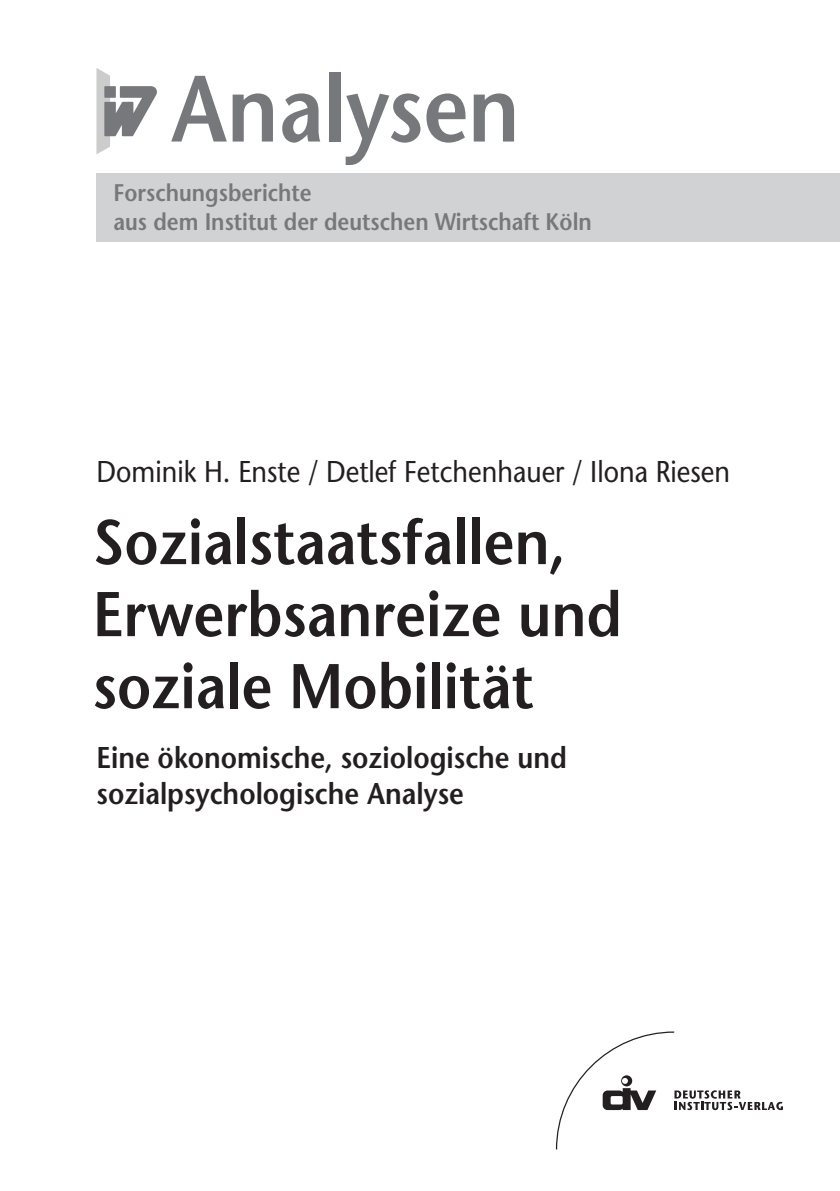
<style>
.page{position:relative;width:840px;height:1191px;background:#fff}
.page>*{position:absolute;margin:0;border:0;box-sizing:border-box;transform-origin:0 0}
.t1{font:600 63px/72px "Stone Sans";color:#231f20;scale:.9 1}
.t2{font:600 30px/36px "Stone Sans";color:#231f20;scale:.9 1}
.t3{font:30px "Stone Sans";color:#231f20;scale:.89 1}
.t4{font:600 24px/29px "Stone Sans";color:#76787b;scale:.9 1}
</style>
<div class="page">
<div style="left:96px;top:174px;width:743px;height:68px;background:#d1d2d4"></div>
<svg style="left:555px;top:1031px;width:227px;height:118px"></svg>
<svg style="left:96px;top:68px;width:61px;height:86px"></svg>
<svg style="left:171px;top:76px;width:102px;height:65px"></svg>
<svg style="left:282px;top:93px;width:38px;height:50px"></svg>
<div style="left:329px;top:73px;width:11px;height:68px;background:#76787b"></div>
<svg style="left:345px;top:93px;width:75px;height:72px"></svg>
<svg style="left:426px;top:93px;width:40px;height:50px"></svg>
<svg style="left:473px;top:93px;width:40px;height:48px"></svg>
<p class="t4" style="left:113px;top:178px;width:532px">Forschungsberichte<br>aus dem Institut der deutschen Wirtschaft Köln</p>
<p class="t3" style="left:96px;top:453px;width:713px">Dominik H. Enste / Detlef Fetchenhauer / Ilona Riesen</p>
<h1 class="t1" style="left:93px;top:505px;width:589px">Sozialstaatsfallen,<br>Erwerbsanreize und soziale Mobilität</h1>
<p class="t2" style="left:96px;top:739px;width:524px">Eine ökonomische, soziologische und sozialpsychologische Analyse</p>
</div>
